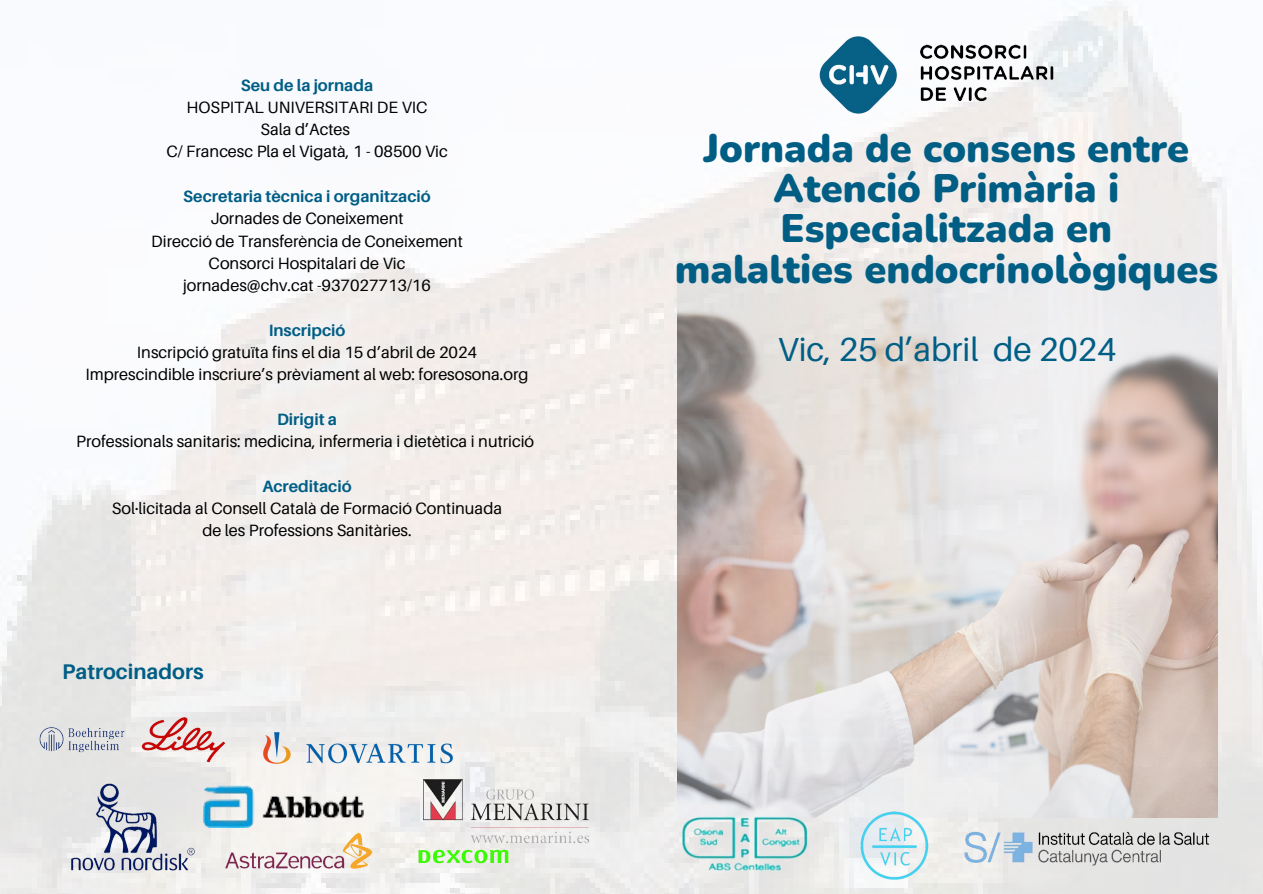
<style>
.page{position:relative;width:1263px;height:894px;background:#fff}
.page>*{position:absolute;margin:0;border:0;box-sizing:border-box;transform-origin:0 0}
.t1{font:900 39.6px/40.3px "Nunito";color:#005e85;text-align:center}
.t2{font:33.3px "Aileron";color:#005e85}
.t3{font:700 21.15px "Aileron";color:#005e85}
.t4{font:16.35px "Aileron";color:#000}
.t5{font:700 16.35px "Aileron";color:#005e85}
</style>
<div class="page">
<img style="left:0;top:1px;width:1263px;height:892px">
<img style="left:677px;top:261px;width:540px;height:556px">
<img style="left:804px;top:9px;width:265px;height:133px">
<img style="left:850px;top:801px;width:87px;height:88px">
<img style="left:677px;top:811px;width:136px;height:65px">
<img style="left:963px;top:830px;width:248px;height:35px">
<img style="left:261px;top:730px;width:194px;height:34px">
<img style="left:214px;top:827px;width:172px;height:54px">
<img style="left:72px;top:783px;width:122px;height:87px">
<img style="left:424px;top:779px;width:165px;height:66px">
<img style="left:35px;top:684px;width:197px;height:91px">
<img style="left:406px;top:837px;width:116px;height:38px">
<img style="left:204px;top:783px;width:159px;height:44px">
<p class="t5" style="left:241px;top:75px;width:134px">Seu de la jornada</p>
<p class="t4" style="left:186px;top:97px;width:243px">HOSPITAL UNIVERSITARI DE VIC</p>
<p class="t4" style="left:261px;top:119px;width:91px">Sala d’Actes</p>
<p class="t4" style="left:166px;top:141px;width:283px">C/ Francesc Pla el Vigatà, 1 - 08500 Vic</p>
<h3 class="t5" style="left:183px;top:186px;width:249px">Secretaria tècnica i organització</h3>
<p class="t4" style="left:210px;top:208px;width:195px">Jornades de Coneixement</p>
<p class="t4" style="left:151px;top:231px;width:313px">Direcció de Transferència de Coneixement</p>
<p class="t4" style="left:209px;top:253px;width:198px">Consorci Hospitalari de Vic</p>
<p class="t4" style="left:183px;top:275px;width:249px">jornades@chv.cat -937027713/16</p>
<p class="t5" style="left:269px;top:320px;width:78px">Inscripció</p>
<p class="t4" style="left:137px;top:342px;width:342px">Inscripció gratuïta fins el dia 15 d’abril de 2024</p>
<p class="t4" style="left:86px;top:364px;width:444px">Imprescindible inscriure’s prèviament al web: foresosona.org</p>
<p class="t5" style="left:277px;top:409px;width:62px">Dirigit a</p>
<h1 class="t4" style="left:76px;top:431px;width:459px">Professionals sanitaris: medicina, infermeria i dietètica i nutrició</h1>
<p class="t5" style="left:262px;top:476px;width:91px">Acreditació</p>
<h2 class="t4" style="left:112px;top:498px;width:392px">Sol·licitada al Consell Català de Formació Continuada</h2>
<p class="t4" style="left:202px;top:520px;width:211px">de les Professions Sanitàries.</p>
<p class="t3" style="left:62px;top:657px;width:143px">Patrocinadors</p>
<p class="t1" style="left:675px;top:128px;width:545px">Jornada de consens entre<br>Atenció Primària i<br>Especialitzada en<br>malalties endocrinològiques</p>
<p class="t2" style="left:778px;top:329px;width:340px">Vic, 25 d’abril de 2024</p>
</div>
